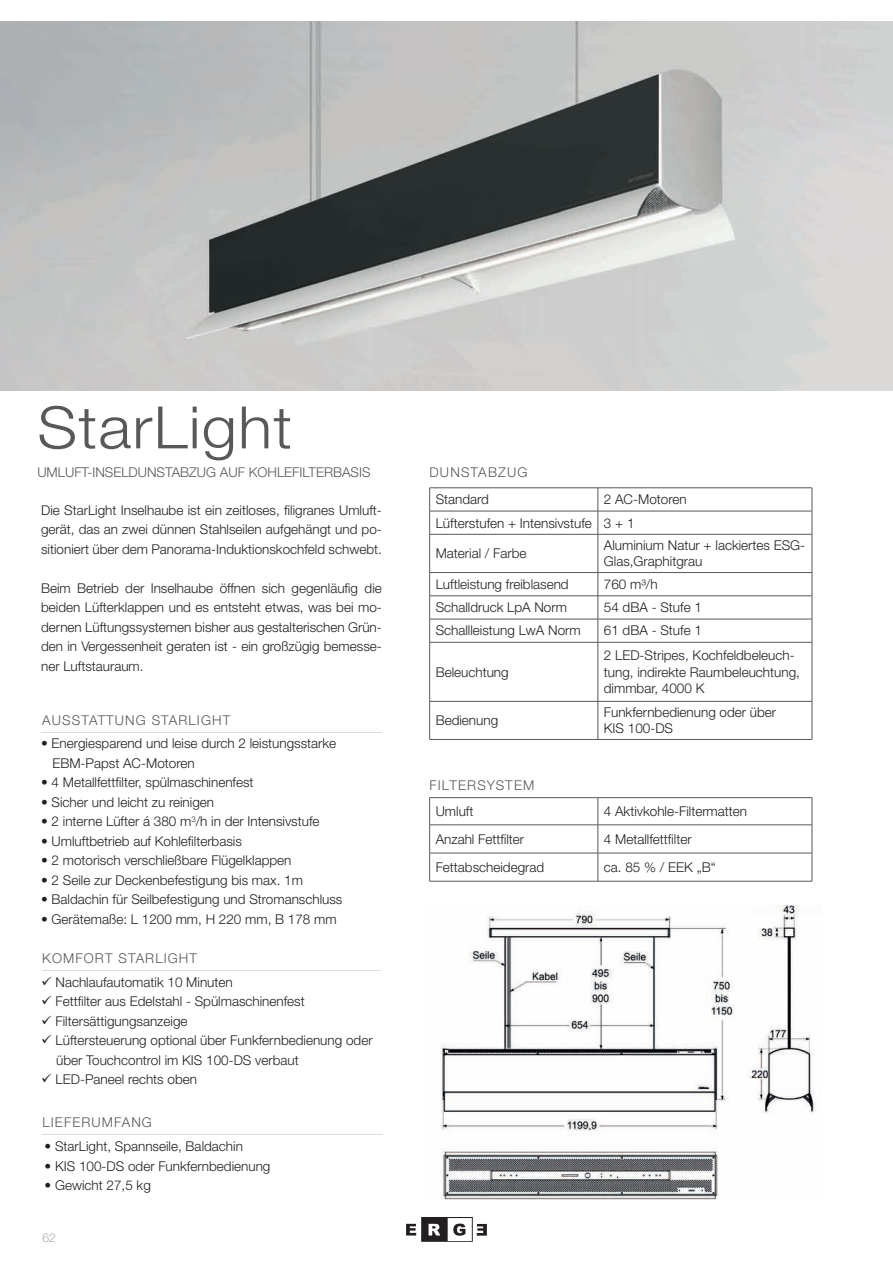
<style>
.page{position:relative;width:893px;height:1263px;background:#fff}
.page>*{position:absolute;margin:0;border:0;box-sizing:border-box;transform-origin:0 0}
.t1{font:300 58.5px "Helvetica Neue LT Std";letter-spacing:.02em;color:#57585a;scale:1.08 1}
.t2{font:300 13.5px/19.5px "Helvetica Neue LT Std";color:#231f20}
.t3{font:300 13.5px "Helvetica Neue LT Std";letter-spacing:.08em;color:#57585a}
.t4{font:300 13.5px "Helvetica Neue LT Std";color:#50524f}
.t5{font:300 13.5px "Helvetica Neue LT Std";color:#57585a}
.t6{font:100 12px "Helvetica Neue LT Std";color:#808285}
</style>
<div class="page">
<svg style="left:406px;top:1217px;width:81px;height:25px"></svg>
<img style="left:0;top:21px;width:893px;height:370px">
<hr style="left:429px;top:487px;width:169px;height:1px;background:#57585a">
<hr style="left:598px;top:487px;width:214px;height:1px;background:#57585a">
<hr style="left:429px;top:511px;width:169px;height:1px;background:#57585a">
<svg style="left:429px;top:488px;width:1px;height:46px"></svg>
<hr style="left:598px;top:511px;width:214px;height:1px;background:#57585a">
<svg style="left:598px;top:488px;width:1px;height:46px"></svg>
<svg style="left:812px;top:488px;width:1px;height:46px"></svg>
<hr style="left:429px;top:534px;width:169px;height:1px;background:#57585a">
<hr style="left:429px;top:534px;width:1px;height:38px;background:#57585a">
<hr style="left:598px;top:534px;width:214px;height:1px;background:#57585a">
<hr style="left:598px;top:534px;width:1px;height:38px;background:#57585a">
<hr style="left:812px;top:534px;width:1px;height:38px;background:#57585a">
<hr style="left:429px;top:572px;width:169px;height:1px;background:#57585a">
<hr style="left:598px;top:572px;width:214px;height:1px;background:#57585a">
<hr style="left:429px;top:595px;width:169px;height:1px;background:#57585a">
<hr style="left:598px;top:595px;width:214px;height:1px;background:#57585a">
<hr style="left:429px;top:619px;width:169px;height:1px;background:#57585a">
<svg style="left:429px;top:573px;width:1px;height:69px"></svg>
<hr style="left:598px;top:619px;width:214px;height:1px;background:#57585a">
<svg style="left:598px;top:573px;width:1px;height:69px"></svg>
<svg style="left:812px;top:573px;width:1px;height:69px"></svg>
<hr style="left:429px;top:642px;width:169px;height:1px;background:#57585a">
<hr style="left:429px;top:642px;width:1px;height:59px;background:#57585a">
<hr style="left:598px;top:642px;width:214px;height:1px;background:#57585a">
<hr style="left:598px;top:642px;width:1px;height:59px;background:#57585a">
<hr style="left:812px;top:642px;width:1px;height:59px;background:#57585a">
<hr style="left:429px;top:701px;width:169px;height:1px;background:#57585a">
<hr style="left:429px;top:701px;width:1px;height:38px;background:#57585a">
<hr style="left:598px;top:701px;width:214px;height:1px;background:#57585a">
<hr style="left:598px;top:701px;width:1px;height:38px;background:#57585a">
<hr style="left:812px;top:701px;width:1px;height:38px;background:#57585a">
<hr style="left:429px;top:739px;width:169px;height:1px;background:#57585a">
<hr style="left:598px;top:739px;width:214px;height:1px;background:#57585a">
<hr style="left:429px;top:797px;width:169px;height:1px;background:#57585a">
<hr style="left:598px;top:797px;width:214px;height:1px;background:#57585a">
<hr style="left:429px;top:824px;width:169px;height:1px;background:#57585a">
<hr style="left:598px;top:824px;width:214px;height:1px;background:#57585a">
<hr style="left:429px;top:853px;width:169px;height:1px;background:#57585a">
<svg style="left:429px;top:798px;width:1px;height:83px"></svg>
<hr style="left:598px;top:853px;width:214px;height:1px;background:#57585a">
<svg style="left:598px;top:798px;width:1px;height:83px"></svg>
<svg style="left:812px;top:798px;width:1px;height:83px"></svg>
<hr style="left:429px;top:881px;width:169px;height:1px;background:#57585a">
<hr style="left:598px;top:881px;width:214px;height:1px;background:#57585a">
<hr style="left:41px;top:732px;width:341px;height:1px;background:#dcdddf">
<hr style="left:42px;top:970px;width:338px;height:1px;background:#dcdddf">
<hr style="left:43px;top:1134px;width:340px;height:1px;background:#dcdddf">
<svg style="left:677px;top:661px;width:29px;height:4px"></svg>
<img style="left:440px;top:905px;width:376px;height:294px">
<h1 class="t1" style="left:37px;top:392px;width:237px">StarLight</h1>
<p class="t5" style="left:37px;top:464px;width:335px">UMLUFT-INSELDUNSTABZUG AUF KOHLEFILTERBASIS</p>
<p class="t2" style="left:41px;top:500px;width:342px;text-align:justify">Die StarLight Inselhaube ist ein zeitloses, filigranes Umluft&shy;gerät, das an zwei dünnen Stahlseilen aufgehängt und po&shy;sitioniert über dem Panorama-Induktionskochfeld schwebt.</p>
<p class="t2" style="left:41px;top:578px;width:342px;text-align:justify">Beim Betrieb der Inselhaube öffnen sich gegenläufig die beiden Lüfterklappen und es entsteht etwas, was bei mo&shy;dernen Lüftungssystemen bisher aus gestalterischen Grün&shy;den in Vergessenheit geraten ist - ein großzügig bemesse&shy;ner Luftstauraum.</p>
<p class="t3" style="left:42px;top:712px;width:189px">AUSSTATTUNG STARLIGHT</p>
<p class="t2" style="left:52px;top:733px;width:285px;text-indent:-11px">• Energiesparend und leise durch 2 leistungsstarke<br>EBM-Papst AC-Motoren</p>
<p class="t2" style="left:41px;top:772px;width:214px">• 4 Metallfettfilter, spülmaschinenfest</p>
<p class="t2" style="left:41px;top:792px;width:175px">• Sicher und leicht zu reinigen</p>
<p class="t2" style="left:41px;top:811px;width:280px">• 2 interne Lüfter á 380 m<sup>3</sup>/h in der Intensivstufe</p>
<p class="t2" style="left:41px;top:831px;width:202px">• Umluftbetrieb auf Kohlefilterbasis</p>
<p class="t2" style="left:41px;top:850px;width:252px">• 2 motorisch verschließbare Flügelklappen</p>
<p class="t2" style="left:41px;top:870px;width:263px">• 2 Seile zur Deckenbefestigung bis max. 1m</p>
<p class="t2" style="left:41px;top:889px;width:303px">• Baldachin für Seilbefestigung und Stromanschluss</p>
<p class="t2" style="left:41px;top:909px;width:297px">• Gerätemaße: L 1200 mm, H 220 mm, B 178 mm</p>
<p class="t3" style="left:42px;top:950px;width:156px">KOMFORT STARLIGHT</p>
<p class="t2" style="left:41px;top:972px;width:193px">✓ Nachlaufautomatik 10 Minuten</p>
<p class="t2" style="left:41px;top:991px;width:265px">✓ Fettfilter aus Edelstahl - Spülmaschinenfest</p>
<p class="t2" style="left:41px;top:1011px;width:148px">✓ Filtersättigungsanzeige</p>
<p class="t2" style="left:56px;top:1030px;width:318px;text-indent:-15px">✓ Lüftersteuerung optional über Funkfernbedienung oder über Touchcontrol im KIS 100-DS verbaut</p>
<p class="t2" style="left:41px;top:1069px;width:157px">✓ LED-Paneel rechts oben</p>
<p class="t3" style="left:43px;top:1114px;width:111px">LIEFERUMFANG</p>
<p class="t2" style="left:45px;top:1137px;width:200px">• StarLight, Spannseile, Baldachin</p>
<p class="t2" style="left:45px;top:1156px;width:227px">• KIS 100-DS oder Funkfernbedienung</p>
<p class="t2" style="left:45px;top:1175px;width:108px">• Gewicht 27,5 kg</p>
<p class="t6" style="left:43px;top:1230px;width:15px">62</p>
<p class="t3" style="left:429px;top:464px;width:100px">DUNSTABZUG</p>
<p class="t2" style="left:436px;top:489px;width:55px">Standard</p>
<p class="t2" style="left:436px;top:487px;width:252px;line-height:23.2px;text-indent:168px">2 AC-Motoren<br>Lüfterstufen + Intensivstufe 3 + 1</p>
<p class="t2" style="left:436px;top:543px;width:92px">Material / Farbe</p>
<p class="t2" style="left:604px;top:537px;width:203px;line-height:16.2px">Aluminium Natur + lackiertes ESG-<br>Glas,Graphitgrau</p>
<p class="t2" style="left:436px;top:574px;width:135px">Luftleistung freiblasend</p>
<p class="t2" style="left:604px;top:574px;width:55px">760 m³/h</p>
<p class="t2" style="left:436px;top:597px;width:133px">Schalldruck LpA Norm</p>
<p class="t2" style="left:604px;top:597px;width:100px">54 dBA - Stufe 1</p>
<p class="t2" style="left:436px;top:621px;width:147px">Schallleistung LwA Norm</p>
<p class="t2" style="left:604px;top:621px;width:100px">61 dBA - Stufe 1</p>
<p class="t2" style="left:436px;top:662px;width:75px">Beleuchtung</p>
<p class="t2" style="left:604px;top:678px;width:102px">dimmbar, 4000 K</p>
<p class="t2" style="left:436px;top:710px;width:64px">Bedienung</p>
<p class="t2" style="left:604px;top:704px;width:174px;line-height:16.2px">Funkfernbedienung oder über<br>KIS 100-DS</p>
<p class="t4" style="left:604px;top:647px;width:192px">2 LED-Stripes, Kochfeldbeleuch-</p>
<p class="t4" style="left:604px;top:664px;width:198px">tung, indirekte Raumbeleuchtung,</p>
<p class="t3" style="left:429px;top:777px;width:106px">FILTERSYSTEM</p>
<p class="t2" style="left:436px;top:801px;width:39px">Umluft</p>
<p class="t2" style="left:604px;top:801px;width:145px">4 Aktivkohle-Filtermatten</p>
<p class="t2" style="left:436px;top:829px;width:90px">Anzahl Fettfilter</p>
<p class="t2" style="left:604px;top:829px;width:89px">4 Metallfettfilter</p>
<p class="t2" style="left:436px;top:857px;width:110px">Fettabscheidegrad</p>
<p class="t2" style="left:604px;top:857px;width:113px">ca. 85 % / EEK „B“</p>
</div>
